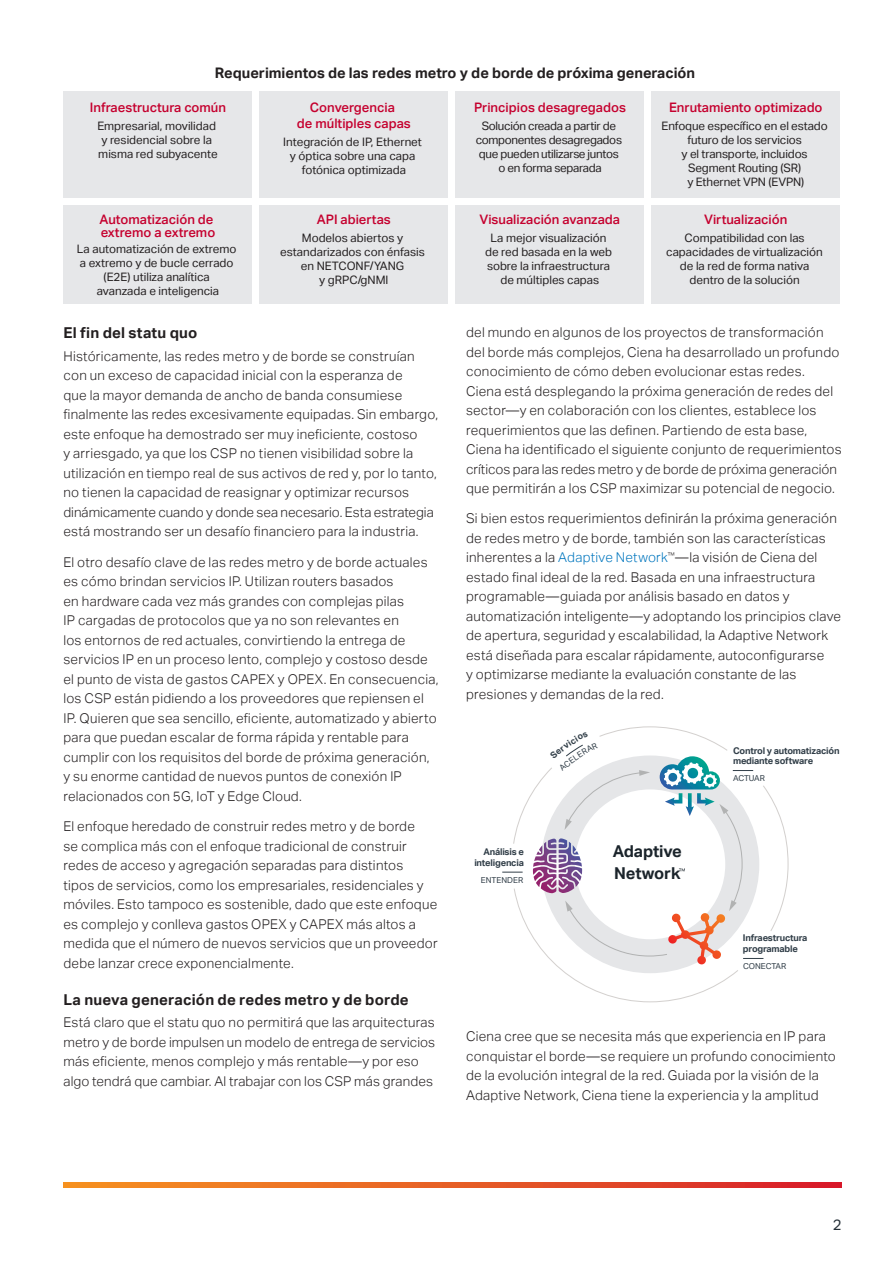
<style>
.page{position:relative;width:893px;height:1263px;background:#fff}
.page>*{position:absolute;margin:0;border:0;box-sizing:border-box;transform-origin:0 0}
.t1{font:700 16.35px/22px "Aktiv Grotesk";letter-spacing:-.01em;color:#1b242b}
.Headline_for_body_co{font:700 15px "Aktiv Grotesk";letter-spacing:.01em;color:#231f20}
.t2{font:15px "Aktiv Grotesk";color:#252f37}
.t3{font:700 14.55px "Aktiv Grotesk";color:#231f20}
.Body_Copy{font:300 13.5px/19.5px "Aktiv Grotesk";letter-spacing:.02em;color:#231f20}
.t4{font:500 13.05px/15.8px "Aktiv Grotesk";color:#c5002e;text-align:center}
.t5{font:11.7px/14px "Aktiv Grotesk";color:#231f20;text-align:center}
.t6{font:11.7px/14px "Aktiv Grotesk";letter-spacing:-.025em;color:#231f20;text-align:center}
.t7{font:700 9.3px/10.6px "Aktiv Grotesk";letter-spacing:-.02em;color:#313e48}
.t8{font:8.25px "Aktiv Grotesk";color:#313e48}
.s1{color:#0076be}
</style>
<div class="page">
<svg style="left:63px;top:1182px;width:779px;height:5px;background:#e65b25"></svg>
<div style="left:64px;top:91px;width:188px;height:107px;background:#e6e7e9"></div>
<div style="left:259px;top:91px;width:189px;height:107px;background:#e6e7e9"></div>
<div style="left:455px;top:91px;width:189px;height:107px;background:#e6e7e9"></div>
<div style="left:651px;top:91px;width:189px;height:107px;background:#e6e7e9"></div>
<div style="left:64px;top:205px;width:188px;height:98px;background:#e6e7e9"></div>
<div style="left:259px;top:205px;width:189px;height:98px;background:#e6e7e9"></div>
<div style="left:455px;top:205px;width:189px;height:98px;background:#e6e7e9"></div>
<div style="left:651px;top:205px;width:189px;height:98px;background:#e6e7e9"></div>
<svg style="left:502px;top:726px;width:287px;height:277px"></svg>
<p class="t3" style="left:215px;top:64px;width:482px">Requerimientos de las redes metro y de borde de próxima generación</p>
<p class="t4" style="left:90px;top:99px;width:138px">Infraestructura común</p>
<p class="t5" style="left:97px;top:119px;width:122px;text-align:left">Empresarial, movilidad y residencial sobre la misma red subyacente</p>
<p class="t4" style="left:297px;top:99px;width:115px">Convergencia<br>de múltiples capas</p>
<p class="t5" style="left:283px;top:135px;width:140px">Integración de IP, Ethernet y óptica sobre una capa fotónica optimizada</p>
<p class="t4" style="left:474px;top:99px;width:153px">Principios desagregados</p>
<p class="t6" style="left:476px;top:119px;width:148px">Solución creada a partir de componentes desagregados que pueden utilizarse juntos o en forma separada</p>
<p class="t4" style="left:669px;top:99px;width:155px">Enrutamiento optimizado</p>
<p class="t5" style="left:661px;top:119px;width:168px">Enfoque específico en el estado futuro de los servicios<br>y el transporte, incluidos<br>Segment Routing (SR)<br>y Ethernet VPN (EVPN)</p>
<p class="t4" style="left:100px;top:213px;width:117px;line-height:13px;text-align:left">Automatización de extremo a extremo</p>
<p class="t5" style="left:77px;top:242px;width:161px">La automatización de extremo a extremo y de bucle cerrado (E2E) utiliza analítica<br>avanzada e inteligencia</p>
<p class="t4" style="left:317px;top:212px;width:76px">API abiertas</p>
<p class="t5" style="left:280px;top:231px;width:146px">Modelos abiertos y estandarizados con énfasis en NETCONF/YANG<br>y gRPC/gNMI</p>
<p class="Headline_for_body_co" style="left:63px;top:324px;width:135px">El fin del statu quo</p>
<p class="Body_Copy" style="left:63px;top:346px;width:376px">Históricamente, las redes metro y de borde se construían con un exceso de capacidad inicial con la esperanza de<br>que la mayor demanda de ancho de banda consumiese finalmente las redes excesivamente equipadas. Sin embargo, este enfoque ha demostrado ser muy ineficiente, costoso<br>y arriesgado, ya que los CSP no tienen visibilidad sobre la utilización en tiempo real de sus activos de red y, por lo tanto, no tienen la capacidad de reasignar y optimizar recursos dinámicamente cuando y donde sea necesario. Esta estrategia está mostrando ser un desafío financiero para la industria.</p>
<p class="Body_Copy" style="left:63px;top:552px;width:376px">El otro desafío clave de las redes metro y de borde actuales es cómo brindan servicios IP. Utilizan routers basados<br>en hardware cada vez más grandes con complejas pilas<br>IP cargadas de protocolos que ya no son relevantes en<br>los entornos de red actuales, convirtiendo la entrega de servicios IP en un proceso lento, complejo y costoso desde el punto de vista de gastos CAPEX y OPEX. En consecuencia, los CSP están pidiendo a los proveedores que repiensen el IP. Quieren que sea sencillo, eficiente, automatizado y abierto para que puedan escalar de forma rápida y rentable para cumplir con los requisitos del borde de próxima generación, y su enorme cantidad de nuevos puntos de conexión IP relacionados con 5G, IoT y Edge Cloud.</p>
<p class="Body_Copy" style="left:63px;top:816px;width:376px">El enfoque heredado de construir redes metro y de borde<br>se complica más con el enfoque tradicional de construir redes de acceso y agregación separadas para distintos tipos de servicios, como los empresariales, residenciales y móviles. Esto tampoco es sostenible, dado que este enfoque es complejo y conlleva gastos OPEX y CAPEX más altos a medida que el número de nuevos servicios que un proveedor debe lanzar crece exponencialmente.</p>
<p class="Headline_for_body_co" style="left:63px;top:991px;width:347px">La nueva generación de redes metro y de borde</p>
<p class="Body_Copy" style="left:63px;top:1013px;width:373px">Está claro que el statu quo no permitirá que las arquitecturas metro y de borde impulsen un modelo de entrega de servicios más eficiente, menos complejo y más rentable—y por eso algo tendrá que cambiar. Al trabajar con los CSP más grandes</p>
<p class="t4" style="left:480px;top:212px;width:142px">Visualización avanzada</p>
<p class="t5" style="left:485px;top:231px;width:128px">La mejor visualización de red basada en la web sobre la infraestructura de múltiples capas</p>
<p class="t4" style="left:704px;top:212px;width:85px">Virtualización</p>
<p class="t5" style="left:666px;top:231px;width:158px">Compatibilidad con las capacidades de virtualización de la red de forma nativa dentro de la solución</p>
<p class="Body_Copy" style="left:466px;top:323px;width:377px">del mundo en algunos de los proyectos de transformación del borde más complejos, Ciena ha desarrollado un profundo conocimiento de cómo deben evolucionar estas redes.<br>Ciena está desplegando la próxima generación de redes del sector—y en colaboración con los clientes, establece los requerimientos que las definen. Partiendo de esta base, Ciena ha identificado el siguiente conjunto de requerimientos críticos para las redes metro y de borde de próxima generación que permitirán a los CSP maximizar su potencial de negocio.</p>
<p class="Body_Copy" style="left:466px;top:509px;width:377px">Si bien estos requerimientos definirán la próxima generación de redes metro y de borde, también son las características inherentes a la <span class="s1">Adaptive Network</span><sup>™</sup>—la visión de Ciena del estado final ideal de la red. Basada en una infraestructura programable—guiada por análisis basado en datos y automatización inteligente—y adoptando los principios clave de apertura, seguridad y escalabilidad, la Adaptive Network está diseñada para escalar rápidamente, autoconfigurarse<br>y optimizarse mediante la evaluación constante de las presiones y demandas de la red.</p>
<p class="t7" style="left:474px;top:847px;width:51px;text-align:right">Análisis e inteligencia</p>
<p class="t8" style="left:481px;top:875px;width:44px">ENTENDER</p>
<p class="t1" style="left:613px;top:840px;width:70px">Adaptive<br>Network</p>
<p class="t7" style="left:733px;top:745px;width:108px">Control y automatización mediante software</p>
<p class="t8" style="left:733px;top:773px;width:33px">ACTUAR</p>
<p class="t7" style="left:743px;top:933px;width:66px">Infraestructura programable</p>
<p class="t8" style="left:743px;top:962px;width:45px">CONECTAR</p>
<p class="Body_Copy" style="left:466px;top:1027px;width:371px">Ciena cree que se necesita más que experiencia en IP para conquistar el borde—se requiere un profundo conocimiento de la evolución integral de la red. Guiada por la visión de la Adaptive Network, Ciena tiene la experiencia y la amplitud</p>
<p class="t2" style="left:833px;top:1216px;width:10px">2</p>
</div>
